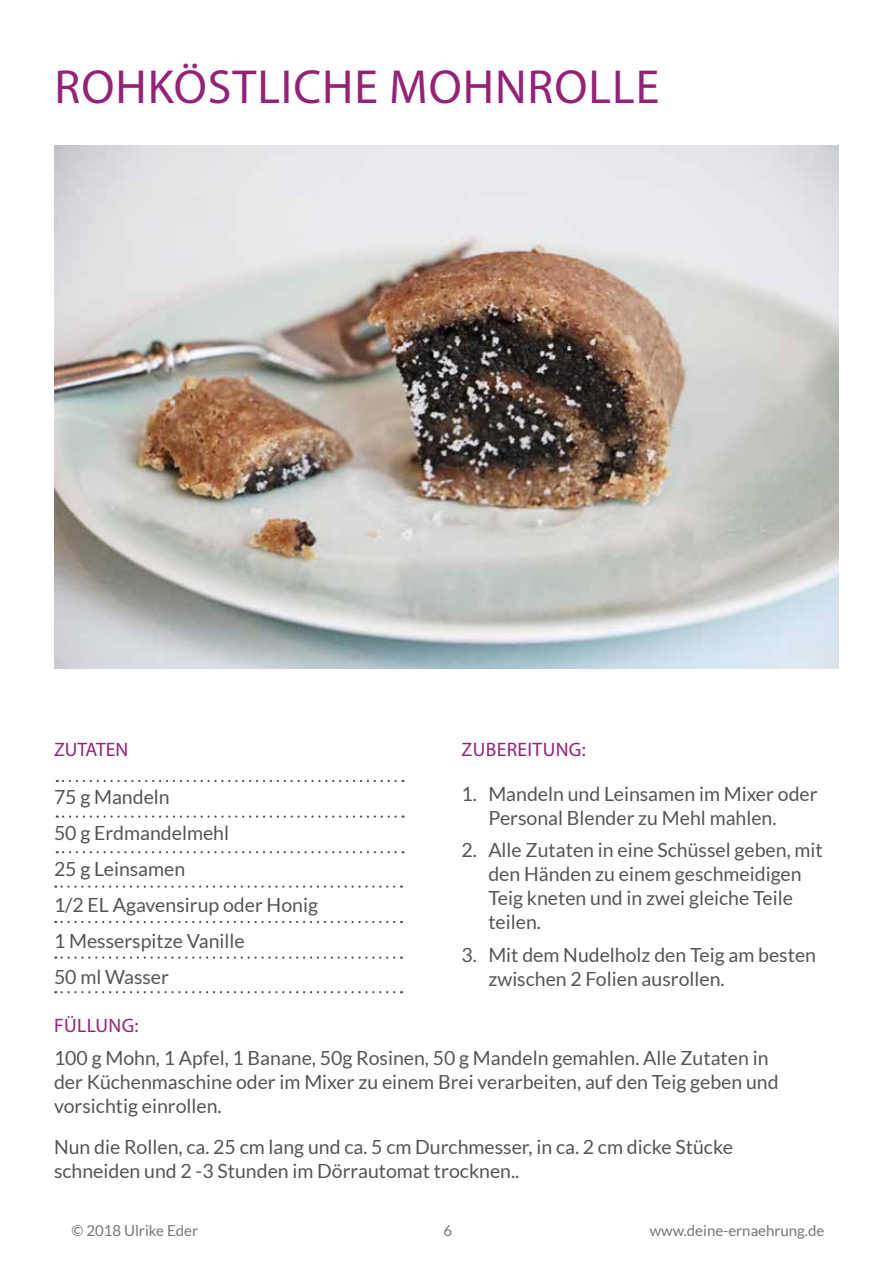
<style>
.page{position:relative;width:893px;height:1263px;background:#fff}
.page>*{position:absolute;margin:0;border:0;box-sizing:border-box;transform-origin:0 0}
.t1{font:48px "Myriad Pro";letter-spacing:.02em;color:#942276}
.t2{font:19.5px/24px "Lato";color:#565555}
.t3{font:19.5px "Myriad Pro";letter-spacing:.02em;color:#942276}
.t4{font:19.5px "Myriad Pro";letter-spacing:.02em;color:#952376}
.t5{font:19.5px "Myriad Pro";color:#942276}
.t6{font:15px "Lato";color:#777}
</style>
<div class="page">
<svg style="left:57px;top:780px;width:339px;height:2px"></svg>
<svg style="left:57px;top:815px;width:339px;height:3px"></svg>
<svg style="left:57px;top:851px;width:339px;height:2px"></svg>
<svg style="left:55px;top:885px;width:339px;height:3px"></svg>
<svg style="left:55px;top:921px;width:339px;height:2px"></svg>
<svg style="left:55px;top:956px;width:339px;height:3px"></svg>
<svg style="left:55px;top:991px;width:339px;height:2px"></svg>
<img style="left:54px;top:146px;width:785px;height:523px">
<h1 class="t1" style="left:54px;top:58px;width:606px">ROHKÖSTLICHE MOHNROLLE</h1>
<p class="t5" style="left:54px;top:737px;width:76px">ZUTATEN</p>
<p class="t2" style="left:54px;top:779px;width:266px;line-height:36px">75 g Mandeln<br>50 g Erdmandelmehl<br>25 g Leinsamen<br>1/2 EL Agavensirup oder Honig<br>1 Messerspitze Vanille<br>50 ml Wasser</p>
<p class="t3" style="left:462px;top:737px;width:126px">ZUBEREITUNG:</p>
<p class="t2" style="left:488px;top:782px;width:331px;text-indent:-27px">1. Mandeln und Leinsamen im Mixer oder<br>Personal Blender zu Mehl mahlen.</p>
<p class="t2" style="left:488px;top:838px;width:336px;text-indent:-27px">2. Alle Zutaten in eine Schüssel geben, mit den Händen zu einem geschmeidigen<br>Teig kneten und in zwei gleiche Teile teilen.</p>
<p class="t2" style="left:488px;top:943px;width:329px;text-indent:-27px">3. Mit dem Nudelholz den Teig am besten zwischen 2 Folien ausrollen.</p>
<p class="t4" style="left:54px;top:1013px;width:86px">FÜLLUNG:</p>
<p class="t2" style="left:54px;top:1045px;width:726px">100 g Mohn, 1 Apfel, 1 Banane, 50g Rosinen, 50 g Mandeln gemahlen. Alle Zutaten in der Küchenmaschine oder im Mixer zu einem Brei verarbeiten, auf den Teig geben und vorsichtig einrollen.</p>
<p class="t2" style="left:54px;top:1134px;width:680px">Nun die Rollen, ca. 25 cm lang und ca. 5 cm Durchmesser, in ca. 2 cm dicke Stücke schneiden und 2 -3 Stunden im Dörrautomat trocknen..</p>
<p class="t6" style="left:72px;top:1223px;width:128px">© 2018 Ulrike Eder</p>
<p class="t6" style="left:444px;top:1223px;width:10px">6</p>
<p class="t6" style="left:650px;top:1223px;width:176px">www.deine-ernaehrung.de</p>
</div>
